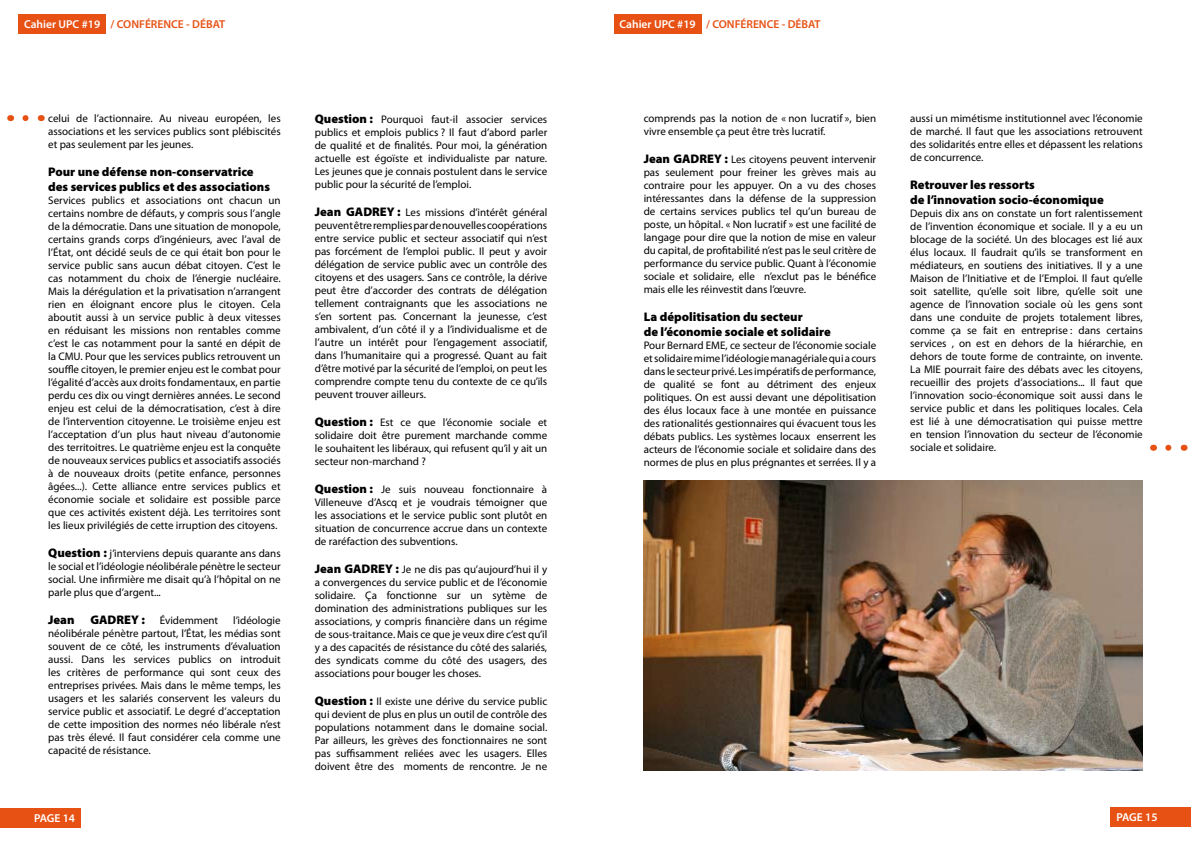
<style>
.page{position:relative;width:1191px;height:842px;background:#fff}
.page>*{position:absolute;margin:0;border:0;box-sizing:border-box;transform-origin:0 0}
.t1{font:900 12.5px/15px "Myriad Pro";color:#000}
.t2{font:600 11.5px "Myriad Pro";color:#e75113}
.t3{font:600 11.5px "Myriad Pro";letter-spacing:-.01em;color:#fff}
.t4{font:11px/13px "Myriad Pro";color:#000;text-align:justify}
.s1{color:#fff}
.s2{font-weight:900;font-size:12.5px}
</style>
<div class="page">
<div style="left:614px;top:14px;width:87px;height:20px;background:#e75113"></div>
<div style="left:1110px;top:806px;width:81px;height:20px;background:#e75113"></div>
<div style="left:18px;top:14px;width:88px;height:20px;background:#e75113"></div>
<div style="left:0;top:808px;width:81px;height:20px;background:#e75113"></div>
<img style="left:643px;top:480px;width:499px;height:291px">
<svg style="left:25px;top:115px;width:4px;height:6px"></svg>
<svg style="left:1168px;top:445px;width:4px;height:6px"></svg>
<p class="t2" style="left:24px;top:17px;width:202px"><span class="s1">Cahier UPC #19</span> / CONFÉRENCE - DÉBAT</p>
<p class="t2" style="left:619px;top:17px;width:202px"><span class="s1">Cahier UPC #19</span> / CONFÉRENCE - DÉBAT</p>
<p class="t4" style="left:48px;top:111px;width:234px">celui de l’actionnaire. Au niveau européen, les associations et les services publics sont plébiscités et pas seulement par les jeunes.</p>
<p class="t1" style="left:48px;top:164px;width:223px">Pour une défense non-conservatrice des services publics et des associations</p>
<p class="t4" style="left:48px;top:193px;width:234px">Services publics et associations ont chacun un certains nombre de défauts, y compris sous l’angle de la démocratie. Dans une situation de monopole, certains grands corps d’ingénieurs, avec l’aval de l’État, ont décidé seuls de ce qui était bon pour le service public sans aucun débat citoyen. C’est le cas notamment du choix de l’énergie nucléaire.<br>Mais la dérégulation et la privatisation n’arrangent rien en éloignant encore plus le citoyen. Cela aboutit aussi à un service public à deux vitesses en réduisant les missions non rentables comme c’est le cas notamment pour la santé en dépit de la CMU. Pour que les services publics retrouvent un souffle citoyen, le premier enjeu est le combat pour l’égalité d’accès aux droits fondamentaux, en partie perdu ces dix ou vingt dernières années. Le second enjeu est celui de la démocratisation, c’est à dire de l’intervention citoyenne. Le troisième enjeu est l’acceptation d’un plus haut niveau d’autonomie des territoitres. Le quatrième enjeu est la conquête de nouveaux services publics et associatifs associés à de nouveaux droits (petite enfance, personnes âgées...). Cette alliance entre services publics et économie sociale et solidaire est possible parce que ces activités existent déjà. Les territoires sont les lieux privilégiés de cette irruption des citoyens.</p>
<p class="t4" style="left:48px;top:546px;width:234px"><span class="s2">Question :</span> j’interviens depuis quarante ans dans le social et l’idéologie néolibérale pénètre le secteur social. Une infirmière me disait qu’à l’hôpital on ne parle plus que d’argent...</p>
<p class="t1" style="left:48px;top:612px;width:28px">Jean</p>
<p class="t1" style="left:90px;top:612px;width:56px">GADREY :</p>
<p class="t4" style="left:160px;top:613px;width:60px">Évidemment</p>
<p class="t4" style="left:48px;top:613px;width:234px;text-indent:185px">l’idéologie néolibérale pénètre partout, l’État, les médias sont souvent de ce côté, les instruments d’évaluation aussi. Dans les services publics on introduit les critères de performance qui sont ceux des entreprises privées. Mais dans le même temps, les usagers et les salariés conservent les valeurs du service public et associatif. Le degré d’acceptation de cette imposition des normes néo libérale n’est pas très élevé. Il faut considérer cela comme une capacité de résistance.</p>
<p class="t4" style="left:315px;top:112px;width:234px"><span class="s2">Question :</span> Pourquoi faut-il associer services publics et emplois publics ? Il faut d’abord parler de qualité et de finalités. Pour moi, la génération actuelle est égoïste et individualiste par nature.<br>Les jeunes que je connais postulent dans le service public pour la sécurité de l’emploi.</p>
<p class="t4" style="left:315px;top:205px;width:234px"><span class="s2">Jean GADREY :</span> Les missions d’intérêt général peuvent être remplies par de nouvelles coopérations entre service public et secteur associatif qui n’est pas forcément de l’emploi public. Il peut y avoir délégation de service public avec un contrôle des citoyens et des usagers. Sans ce contrôle, la dérive peut être d’accorder des contrats de délégation tellement contraignants que les associations ne s’en sortent pas. Concernant la jeunesse, c’est ambivalent, d’un côté il y a l’individualisme et de l’autre un intérêt pour l’engagement associatif, dans l’humanitaire qui a progressé. Quant au fait d’être motivé par la sécurité de l’emploi, on peut les comprendre compte tenu du contexte de ce qu’ils peuvent trouver ailleurs.</p>
<p class="t4" style="left:315px;top:415px;width:234px"><span class="s2">Question :</span> Est ce que l’économie sociale et solidaire doit être purement marchande comme le souhaitent les libéraux, qui refusent qu’il y ait un secteur non-marchand ?</p>
<p class="t4" style="left:315px;top:482px;width:234px"><span class="s2">Question :</span> Je suis nouveau fonctionnaire à Villeneuve d’Ascq et je voudrais témoigner que les associations et le service public sont plutôt en situation de concurrence accrue dans un contexte de raréfaction des subventions.</p>
<p class="t4" style="left:315px;top:562px;width:234px"><span class="s2">Jean GADREY :</span> Je ne dis pas qu’aujourd’hui il y a convergences du service public et de l’économie solidaire. Ça fonctionne sur un sytème de domination des administrations publiques sur les associations, y compris financière dans un régime de sous-traitance. Mais ce que je veux dire c’est qu’il y a des capacités de résistance du côté des salariés, des syndicats comme du côté des usagers, des associations pour bouger les choses.</p>
<p class="t4" style="left:315px;top:694px;width:234px"><span class="s2">Question :</span> Il existe une dérive du service public qui devient de plus en plus un outil de contrôle des populations notamment dans le domaine social.<br>Par ailleurs, les grèves des fonctionnaires ne sont pas suffisamment reliées avec les usagers. Elles doivent être des moments de rencontre. Je ne</p>
<p class="t4" style="left:643px;top:111px;width:234px">comprends pas la notion de « non lucratif », bien vivre ensemble ça peut être très lucratif.</p>
<p class="t4" style="left:643px;top:152px;width:234px"><span class="s2">Jean GADREY :</span> Les citoyens peuvent intervenir pas seulement pour freiner les grèves mais au contraire pour les appuyer. On a vu des choses intéressantes dans la défense de la suppression de certains services publics tel qu’un bureau de poste, un hôpital. « Non lucratif » est une facilité de langage pour dire que la notion de mise en valeur du capital, de profitabilité n’est pas le seul critère de performance du service public. Quant à l’économie sociale et solidaire, elle n’exclut pas le bénéfice mais elle les réinvestit dans l’œuvre.</p>
<p class="t1" style="left:643px;top:309px;width:189px">La dépolitisation du secteur<br>de l’économie sociale et solidaire</p>
<p class="t4" style="left:643px;top:338px;width:234px">Pour Bernard EME, ce secteur de l’économie sociale et solidaire mime l’idéologie managériale qui a cours dans le secteur privé. Les impératifs de performance, de qualité se font au détriment des enjeux politiques. On est aussi devant une dépolitisation des élus locaux face à une montée en puissance des rationalités gestionnaires qui évacuent tous les débats publics. Les systèmes locaux enserrent les acteurs de l’économie sociale et solidaire dans des normes de plus en plus prégnantes et serrées. Il y a</p>
<p class="t4" style="left:910px;top:111px;width:234px">aussi un mimétisme institutionnel avec l’économie de marché. Il faut que les associations retrouvent des solidarités entre elles et dépassent les relations de concurrence.</p>
<p class="t1" style="left:910px;top:177px;width:195px">Retrouver les ressorts<br>de l’innovation socio-économique</p>
<p class="t4" style="left:910px;top:206px;width:234px">Depuis dix ans on constate un fort ralentissement de l’invention économique et sociale. Il y a eu un blocage de la société. Un des blocages est lié aux élus locaux. Il faudrait qu’ils se transforment en médiateurs, en soutiens des initiatives. Il y a une Maison de l’Initiative et de l’Emploi. Il faut qu’elle soit satellite, qu’elle soit libre, qu’elle soit une agence de l’innovation sociale où les gens sont dans une conduite de projets totalement libres, comme ça se fait en entreprise : dans certains services , on est en dehors de la hiérarchie, en dehors de toute forme de contrainte, on invente.<br>La MIE pourrait faire des débats avec les citoyens, recueillir des projets d’associations... Il faut que l’innovation socio-économique soit aussi dans le service public et dans les politiques locales. Cela est lié à une démocratisation qui puisse mettre en tension l’innovation du secteur de l’économie sociale et solidaire.</p>
<p class="t3" style="left:34px;top:811px;width:42px">PAGE 14</p>
<p class="t3" style="left:1116px;top:810px;width:42px">PAGE 15</p>
</div>
